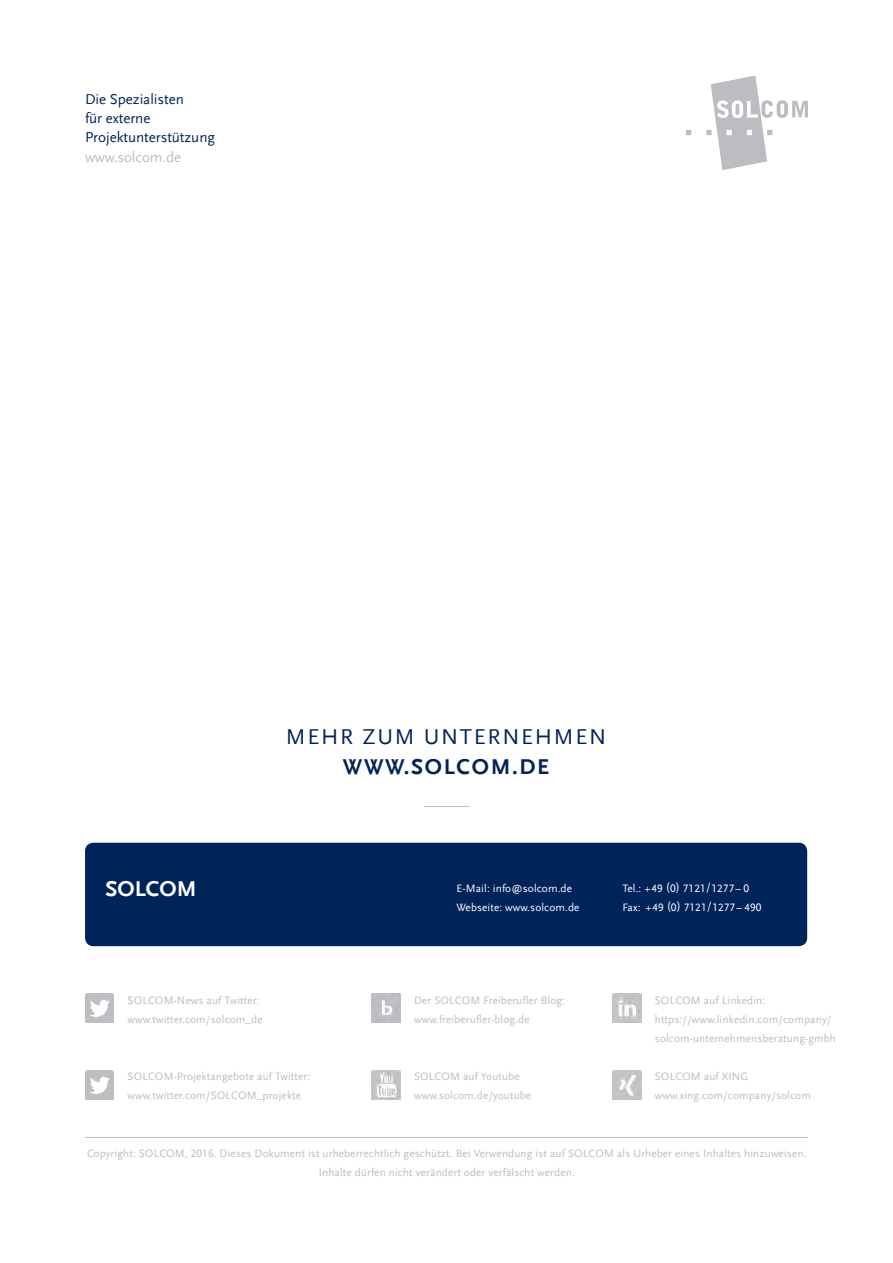
<style>
.page{position:relative;width:893px;height:1263px;background:#fff}
.page>*{position:absolute;margin:0;border:0;box-sizing:border-box;transform-origin:0 0}
.t1{font:22.5px "Scala Sans LF";letter-spacing:.075em;color:#002359}
.t2{font:700 22.5px "Scala Sans LF";letter-spacing:.075em;color:#002359}
.t3{font:700 22.5px "Scala Sans LF";color:#fff}
.t4{font:15px/19.2px "Scala Sans LF";letter-spacing:-.005em;color:#002359}
.t5{font:15px "Scala Sans LF";letter-spacing:-.005em;color:#bcbdc0}
.t6{font:11.25px/19.2px "Scala Sans LF";letter-spacing:.01em;color:#bcbdc0}
.t7{font:11.25px/19.2px "Scala Sans LF";letter-spacing:.01em;color:#fff}
</style>
<div class="page">
<svg style="left:686px;top:75px;width:122px;height:95px"></svg>
<hr style="left:424px;top:806px;width:45px;height:1px;background:#bcbdc0">
<img style="left:612px;top:994px;width:29px;height:28px">
<img style="left:85px;top:994px;width:29px;height:28px">
<img style="left:372px;top:1070px;width:28px;height:29px">
<img style="left:85px;top:1070px;width:29px;height:29px">
<img style="left:612px;top:1070px;width:29px;height:29px">
<img style="left:372px;top:994px;width:28px;height:28px">
<div style="left:85px;top:843px;width:722px;height:103px;background:#002359;border-radius:9px"></div>
<hr style="left:85px;top:1137px;width:723px;height:1px;background:#bcbdc0">
<h2 class="t4" style="left:85px;top:90px;width:132px">Die Spezialisten<br>für externe<br>Projektunterstützung</h2>
<h2 class="t5" style="left:85px;top:149px;width:98px">www.solcom.de</h2>
<h1 class="t1" style="left:286px;top:724px;width:322px">MEHR ZUM UNTERNEHMEN</h1>
<h1 class="t2" style="left:343px;top:754px;width:208px">WWW.SOLCOM.DE</h1>
<h1 class="t3" style="left:106px;top:876px;width:92px">SOLCOM</h1>
<p class="t7" style="left:456px;top:879px;width:125px">E-Mail: info@solcom.de<br>Webseite: www.solcom.de</p>
<p class="t7" style="left:622px;top:879px;width:141px">Tel.: +49 (0) 7121/1277– 0<br>Fax: +49 (0) 7121/1277– 490</p>
<p class="t6" style="left:128px;top:990px;width:137px">SOLCOM-News auf Twitter: www.twitter.com/solcom_de</p>
<p class="t6" style="left:128px;top:1067px;width:184px">SOLCOM-Projektangebote auf Twitter: www.twitter.com/SOLCOM_projekte</p>
<p class="t6" style="left:414px;top:990px;width:153px">Der SOLCOM Freiberufler Blog: www.freiberufler-blog.de</p>
<p class="t6" style="left:655px;top:990px;width:183px">SOLCOM auf Linkedin: https://www.linkedin.com/company/ solcom-unternehmensberatung-gmbh</p>
<p class="t6" style="left:655px;top:1067px;width:157px">SOLCOM auf XING www.xing.com/company/solcom</p>
<p class="t6" style="left:414px;top:1067px;width:119px">SOLCOM auf Youtube www.solcom.de/youtube</p>
<p class="t6" style="left:87px;top:1143px;width:721px;text-align:center">Copyright: SOLCOM, 2016. Dieses Dokument ist urheberrechtlich geschützt. Bei Verwendung ist auf SOLCOM als Urheber eines Inhaltes hinzuweisen.<br>Inhalte dürfen nicht verändert oder verfälscht werden.</p>
</div>
